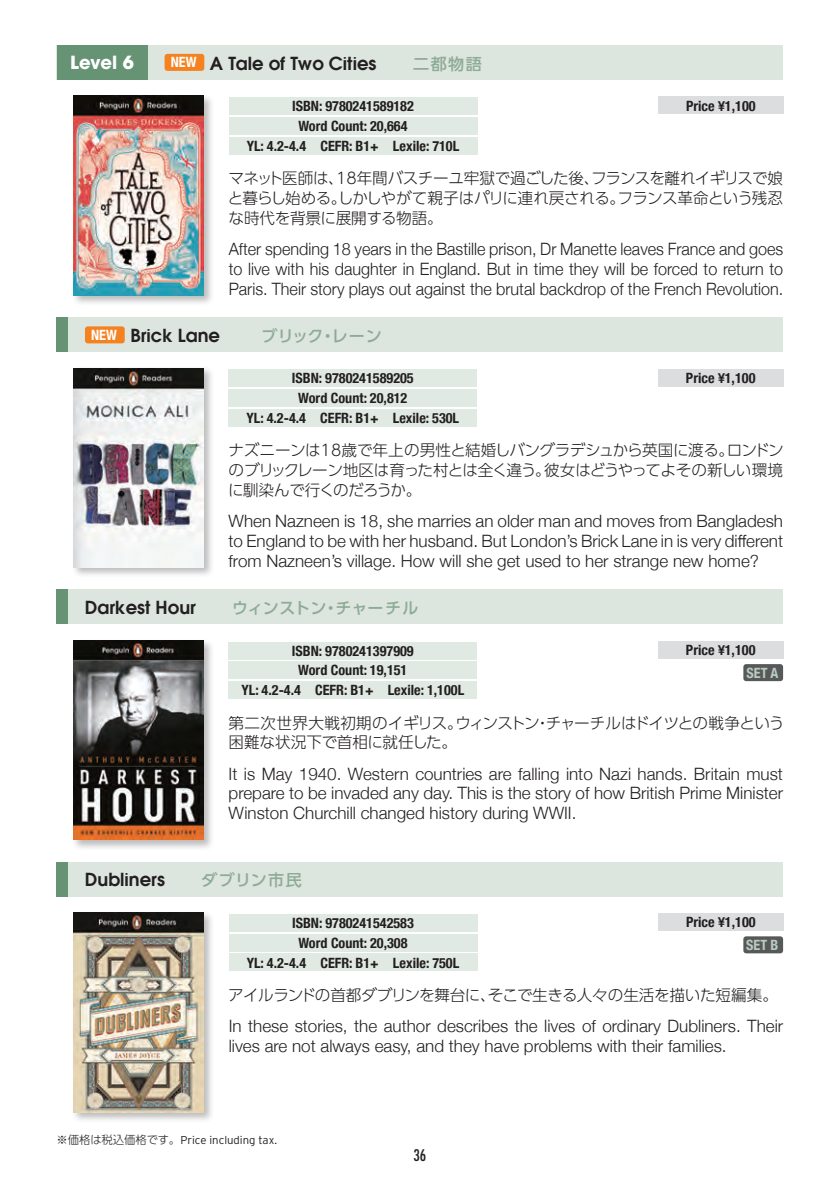
<style>
.page{position:relative;width:840px;height:1191px;background:#fff}
.page>*{position:absolute;margin:0;border:0;box-sizing:border-box;transform-origin:0 0}
.t1{font:600 18px "Avant Garde";color:#231f20}
.t2{font:700 18px "Avant Garde";letter-spacing:-.01em;color:#fff}
.t3{font:300 17px/19.8px "Helvetica Neue";color:#231f20;text-align:justify}
.t4{font:300 17px/19.8px "Helvetica Neue";color:#231f20;text-align:justify;scale:.95 1}
.t5{font:500 16px "UD Shin Go Pro";letter-spacing:.04em;color:#8dab95}
.t6{font:500 16px "UD Shin Go Pro";letter-spacing:.005em;color:#8dab95}
.t7{font:300 15.6px/19.8px "UD Shin Go Pro";letter-spacing:-.025em;color:#231f20;text-align:justify}
.t8{font:500 condensed 15.6px "Futura";color:#231f20}
.t9{font:700 condensed 14.2px "Helvetica Neue";color:#231f20}
.t10{font:700 condensed 14.2px "Helvetica Neue";color:#b9cbbc}
.t11{font:700 condensed 14.2px "Helvetica Neue";color:#fff}
.t12{font:300 11.4px "Interstate";color:#231f20}
.s1{font-family:"UD Shin Go Pro"}
</style>
<div class="page">
<div style="left:57px;top:590px;width:725px;height:34px;background:#dce5de"></div>
<div style="left:57px;top:317px;width:725px;height:34px;background:#dce5de"></div>
<div style="left:57px;top:45px;width:725px;height:34px;background:#dce5de"></div>
<div style="left:57px;top:862px;width:725px;height:34px;background:#dce5de"></div>
<div style="left:57px;top:45px;width:90px;height:34px;background:#659373"></div>
<div style="left:71px;top:638px;width:143px;height:212px;background:#231f20;opacity:.3"></div>
<img style="left:74px;top:640px;width:130px;height:200px">
<div style="left:71px;top:366px;width:143px;height:212px;background:#231f20;opacity:.3"></div>
<img style="left:74px;top:368px;width:130px;height:200px">
<div style="left:71px;top:93px;width:143px;height:213px;background:#231f20;opacity:.3"></div>
<img style="left:74px;top:96px;width:130px;height:200px">
<div style="left:71px;top:910px;width:143px;height:213px;background:#231f20;opacity:.3"></div>
<img style="left:74px;top:912px;width:130px;height:200px">
<div style="left:743px;top:936px;width:39px;height:17px;background:#57585a;border-radius:3px"></div>
<div style="left:228px;top:662px;width:249px;height:17px;background:#e1e9e3"></div>
<div style="left:228px;top:389px;width:249px;height:17px;background:#e1e9e3"></div>
<div style="left:657px;top:641px;width:125px;height:17px;background:#dcdddf"></div>
<div style="left:657px;top:369px;width:125px;height:17px;background:#dcdddf"></div>
<div style="left:228px;top:681px;width:249px;height:17px;background:#e1e9e3"></div>
<div style="left:228px;top:409px;width:249px;height:17px;background:#e1e9e3"></div>
<div style="left:228px;top:642px;width:249px;height:17px;background:#e1e9e3"></div>
<div style="left:228px;top:370px;width:249px;height:17px;background:#e1e9e3"></div>
<div style="left:743px;top:664px;width:39px;height:17px;background:#57585a;border-radius:3px"></div>
<div style="left:228px;top:117px;width:249px;height:17px;background:#e1e9e3"></div>
<div style="left:228px;top:934px;width:249px;height:17px;background:#e1e9e3"></div>
<div style="left:658px;top:97px;width:125px;height:17px;background:#dcdddf"></div>
<div style="left:658px;top:913px;width:125px;height:17px;background:#dcdddf"></div>
<div style="left:228px;top:137px;width:249px;height:17px;background:#e1e9e3"></div>
<div style="left:228px;top:954px;width:249px;height:17px;background:#e1e9e3"></div>
<div style="left:228px;top:98px;width:249px;height:17px;background:#e1e9e3"></div>
<div style="left:228px;top:914px;width:249px;height:17px;background:#e1e9e3"></div>
<div style="left:164px;top:54px;width:40px;height:17px;background:#f58220;border-radius:3px"></div>
<div style="left:85px;top:326px;width:40px;height:17px;background:#f58220;border-radius:3px"></div>
<div style="left:57px;top:862px;width:11px;height:34px;background:#659373"></div>
<div style="left:57px;top:590px;width:11px;height:34px;background:#659373"></div>
<div style="left:57px;top:317px;width:11px;height:34px;background:#659373"></div>
<p class="t2" style="left:70px;top:51px;width:65px">Level 6</p>
<p class="t1" style="left:210px;top:49px;width:168px">A Tale of Two Cities</p>
<p class="t5" style="left:413px;top:51px;width:70px">二都物語</p>
<p class="t11" style="left:171px;top:51px;width:27px">NEW</p>
<p class="t9" style="left:292px;top:94px;width:123px">ISBN: 9780241589182</p>
<p class="t9" style="left:298px;top:114px;width:111px">Word Count: 20,664</p>
<p class="t9" style="left:246px;top:134px;width:214px">YL: 4.2-4.4 CEFR: B1+ Lexile: 710L</p>
<p class="t9" style="left:685px;top:94px;width:71px">Price ¥1,100</p>
<p class="t11" style="left:91px;top:323px;width:27px">NEW</p>
<p class="t7" style="left:228px;top:168px;width:556px">マネット医師は、18年間バスチーユ牢獄で過ごした後、フランスを離れイギリスで娘と暮らし始める。しかしやがて親子はパリに連れ戻される。フランス革命という残忍な時代を背景に展開する物語。</p>
<p class="t4" style="left:228px;top:238px;width:585px">After spending 18 years in the Bastille prison, Dr Manette leaves France and goes to live with his daughter in England. But in time they will be forced to return to Paris. Their story plays out against the brutal backdrop of the French Revolution.</p>
<p class="t1" style="left:130px;top:321px;width:91px">Brick Lane</p>
<p class="t5" style="left:261px;top:323px;width:122px">ブリック・レーン</p>
<p class="t9" style="left:292px;top:366px;width:123px">ISBN: 9780241589205</p>
<p class="t9" style="left:298px;top:386px;width:111px">Word Count: 20,812</p>
<p class="t9" style="left:246px;top:406px;width:214px">YL: 4.2-4.4 CEFR: B1+ Lexile: 530L</p>
<p class="t9" style="left:685px;top:366px;width:71px">Price ¥1,100</p>
<p class="t7" style="left:228px;top:440px;width:557px">ナズニーンは18歳で年上の男性と結婚しバングラデシュから英国に渡る。ロンドンのブリックレーン地区は育った村とは全く違う。彼女はどうやってよその新しい環境に馴染んで行くのだろうか。</p>
<p class="t3" style="left:228px;top:510px;width:555px">When Nazneen is 18, she marries an older man and moves from Bangladesh to England to be with her husband. But London’s Brick Lane in is very different from Nazneen’s village. How will she get used to her strange new home?</p>
<p class="t1" style="left:85px;top:594px;width:112px">Darkest Hour</p>
<p class="t6" style="left:232px;top:595px;width:188px">ウィンストン・チャーチル</p>
<p class="t9" style="left:292px;top:638px;width:123px">ISBN: 9780241397909</p>
<p class="t9" style="left:298px;top:658px;width:111px">Word Count: 19,151</p>
<p class="t9" style="left:241px;top:678px;width:224px">YL: 4.2-4.4 CEFR: B1+ Lexile: 1,100L</p>
<p class="t9" style="left:685px;top:638px;width:71px">Price ¥1,100</p>
<p class="t10" style="left:746px;top:661px;width:33px">SET A</p>
<p class="t7" style="left:228px;top:712px;width:557px">第二次世界大戦初期のイギリス。ウィンストン・チャーチルはドイツとの戦争という困難な状況下で首相に就任した。</p>
<p class="t3" style="left:228px;top:762px;width:555px">It is May 1940. Western countries are falling into Nazi hands. Britain must prepare to be invaded any day. This is the story of how British Prime Minister Winston Churchill changed history during WWII.</p>
<p class="t1" style="left:85px;top:865px;width:81px">Dubliners</p>
<p class="t5" style="left:201px;top:867px;width:101px">ダブリン市民</p>
<p class="t9" style="left:292px;top:911px;width:123px">ISBN: 9780241542583</p>
<p class="t9" style="left:298px;top:930px;width:111px">Word Count: 20,308</p>
<p class="t9" style="left:246px;top:950px;width:214px">YL: 4.2-4.4 CEFR: B1+ Lexile: 750L</p>
<p class="t9" style="left:685px;top:910px;width:71px">Price ¥1,100</p>
<p class="t10" style="left:745px;top:933px;width:34px">SET B</p>
<p class="t7" style="left:228px;top:984px;width:551px">アイルランドの首都ダブリンを舞台に、そこで生きる人々の生活を描いた短編集。</p>
<p class="t3" style="left:228px;top:1014px;width:555px">In these stories, the author describes the lives of ordinary Dubliners. Their lives are not always easy, and they have problems with their families.</p>
<p class="t12" style="left:57px;top:1133px;width:222px"><span class="s1">※価格は税込価格です。</span>Price including tax.</p>
<p class="t8" style="left:413px;top:1145px;width:14px">36</p>
</div>
